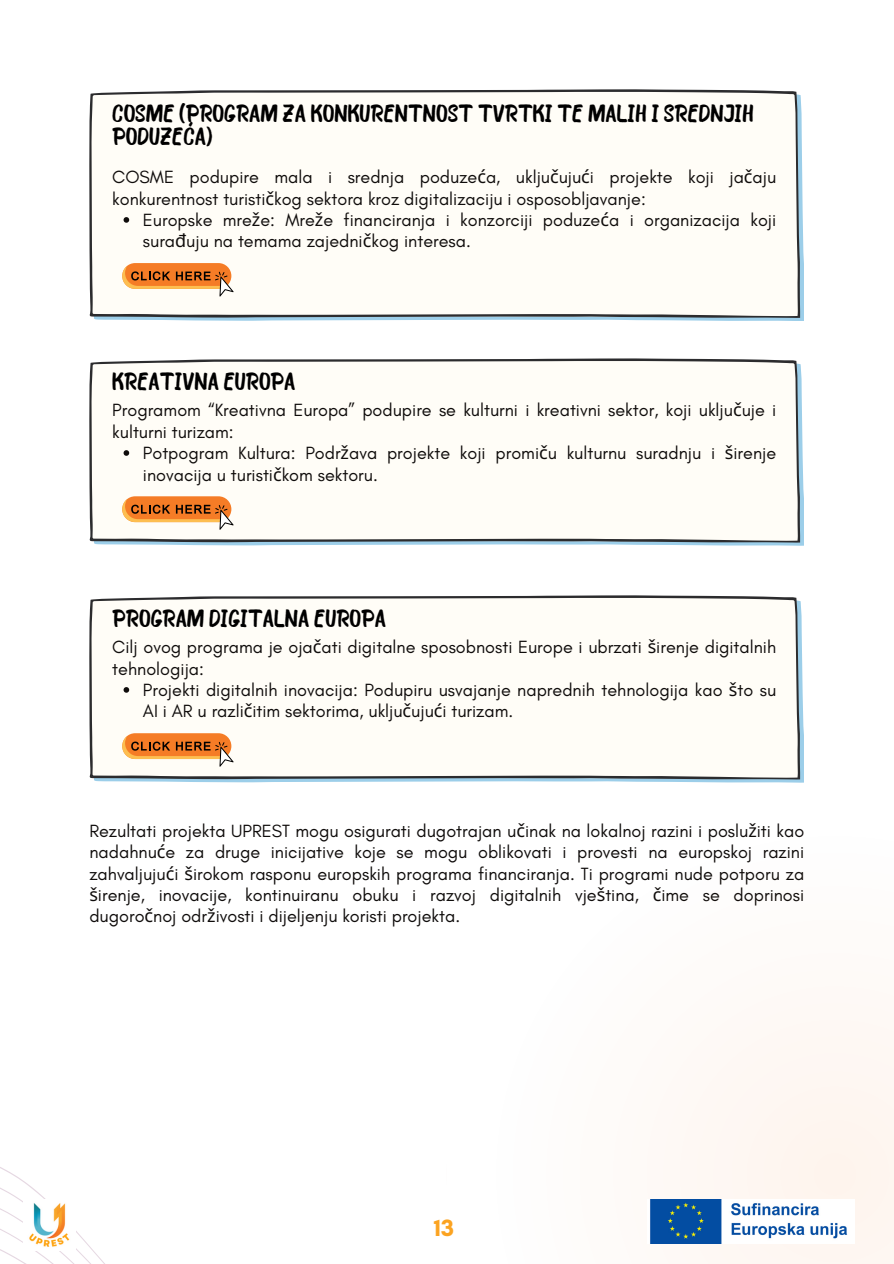
<style>
.page{position:relative;width:894px;height:1264px;background:#fff}
.page>*{position:absolute;margin:0;border:0;box-sizing:border-box;transform-origin:0 0}
.t1{font:24px/23.7px "Bosk";color:#000}
.t2{font:700 24px "Glacial Indifference";color:#fba321}
.t3{font:18px/21.3px "Glacial Indifference";color:#0f0c0b}
.s1{font-family:"Noto Sans"}
</style>
<div class="page">
<svg style="left:89px;top:89px;width:711px;height:229px"></svg>
<svg style="left:123px;top:217px;width:6px;height:6px"></svg>
<svg style="left:94px;top:364px;width:709px;height:182px;fill:#9ccee9"></svg>
<svg style="left:89px;top:358px;width:711px;height:184px"></svg>
<svg style="left:123px;top:450px;width:6px;height:6px"></svg>
<svg style="left:94px;top:601px;width:709px;height:181px;fill:#9ccee9"></svg>
<svg style="left:89px;top:595px;width:711px;height:184px"></svg>
<svg style="left:123px;top:687px;width:6px;height:5px"></svg>
<div style="left:122px;top:263px;width:109px;height:26px;background:#f57c26;border-radius:13px"></div>
<svg style="left:122px;top:266px;width:111px;height:30px"></svg>
<div style="left:122px;top:496px;width:109px;height:26px;background:#f57c26;border-radius:13px"></div>
<svg style="left:122px;top:499px;width:111px;height:31px"></svg>
<div style="left:122px;top:733px;width:109px;height:26px;background:#f57c26;border-radius:13px"></div>
<svg style="left:122px;top:735px;width:111px;height:31px"></svg>
<div style="left:650px;top:1020px;width:243px;height:243px;background:#fef7f3"></div>
<svg style="left:0;top:1167px;width:104px;height:96px"></svg>
<img style="left:650px;top:1199px;width:204px;height:43px">
<img style="left:24px;top:1199px;width:51px;height:51px">
<p class="t1" style="left:112px;top:104px;width:642px">COSME (PROGRAM ZA KONKURENTNOST TVRTKI TE MALIH I SREDNJIH<br>PODUZEĆA)</p>
<h1 class="t3" style="left:112px;top:166px;width:665px">COSME podupire mala i srednja poduze<span class="s1">ć</span>a, uklju<span class="s1">č</span>uju<span class="s1">ć</span>i projekte koji ja<span class="s1">č</span>aju konkurentnost turisti<span class="s1">č</span>kog sektora kroz digitalizaciju i osposobljavanje:</h1>
<p class="t3" style="left:143px;top:209px;width:634px">Europske mre<span class="s1">ž</span>e: Mre<span class="s1">ž</span>e financiranja i konzorciji poduze<span class="s1">ć</span>a i organizacija koji sura<span class="s1">đ</span>uju na temama zajedni<span class="s1">č</span>kog interesa.</p>
<p class="t1" style="left:112px;top:372px;width:185px">KREATIVNA EUROPA</p>
<p class="t3" style="left:112px;top:399px;width:665px">Programom “Kreativna Europa” podupire se kulturni i kreativni sektor, koji uklju<span class="s1">č</span>uje i kulturni turizam:</p>
<h1 class="t3" style="left:143px;top:442px;width:634px">Potpogram Kultura: Podr<span class="s1">ž</span>ava projekte koji promi<span class="s1">č</span>u kulturnu suradnju i <span class="s1">š</span>irenje inovacija u turisti<span class="s1">č</span>kom sektoru.</h1>
<h1 class="t1" style="left:112px;top:609px;width:275px">PROGRAM DIGITALNA EUROPA</h1>
<p class="t3" style="left:112px;top:636px;width:665px">Cilj ovog programa je oja<span class="s1">č</span>ati digitalne sposobnosti Europe i ubrzati <span class="s1">š</span>irenje digitalnih tehnologija:</p>
<p class="t3" style="left:143px;top:679px;width:634px">Projekti digitalnih inovacija: Podupiru usvajanje naprednih tehnologija kao <span class="s1">š</span>to su<br>AI i AR u razli<span class="s1">č</span>itim sektorima, uklju<span class="s1">č</span>uju<span class="s1">ć</span>i turizam.</p>
<p class="t3" style="left:89px;top:819px;width:716px;text-align:justify">Rezultati projekta UPREST mogu osigurati dugotrajan u<span class="s1">č</span>inak na lokalnoj razini i poslu<span class="s1">ž</span>iti kao nadahnu<span class="s1">ć</span>e za druge inicijative koje se mogu oblikovati i provesti na europskoj razini zahvaljuju<span class="s1">ć</span>i <span class="s1">š</span>irokom rasponu europskih programa financiranja. Ti programi nude potporu za <span class="s1">š</span>irenje, inovacije, kontinuiranu obuku i razvoj digitalnih vje<span class="s1">š</span>tina, <span class="s1">č</span>ime se doprinosi dugoro<span class="s1">č</span>noj odr<span class="s1">ž</span>ivosti i dijeljenju koristi projekta.</p>
<p class="t2" style="left:434px;top:1213px;width:22px">13</p>
</div>
